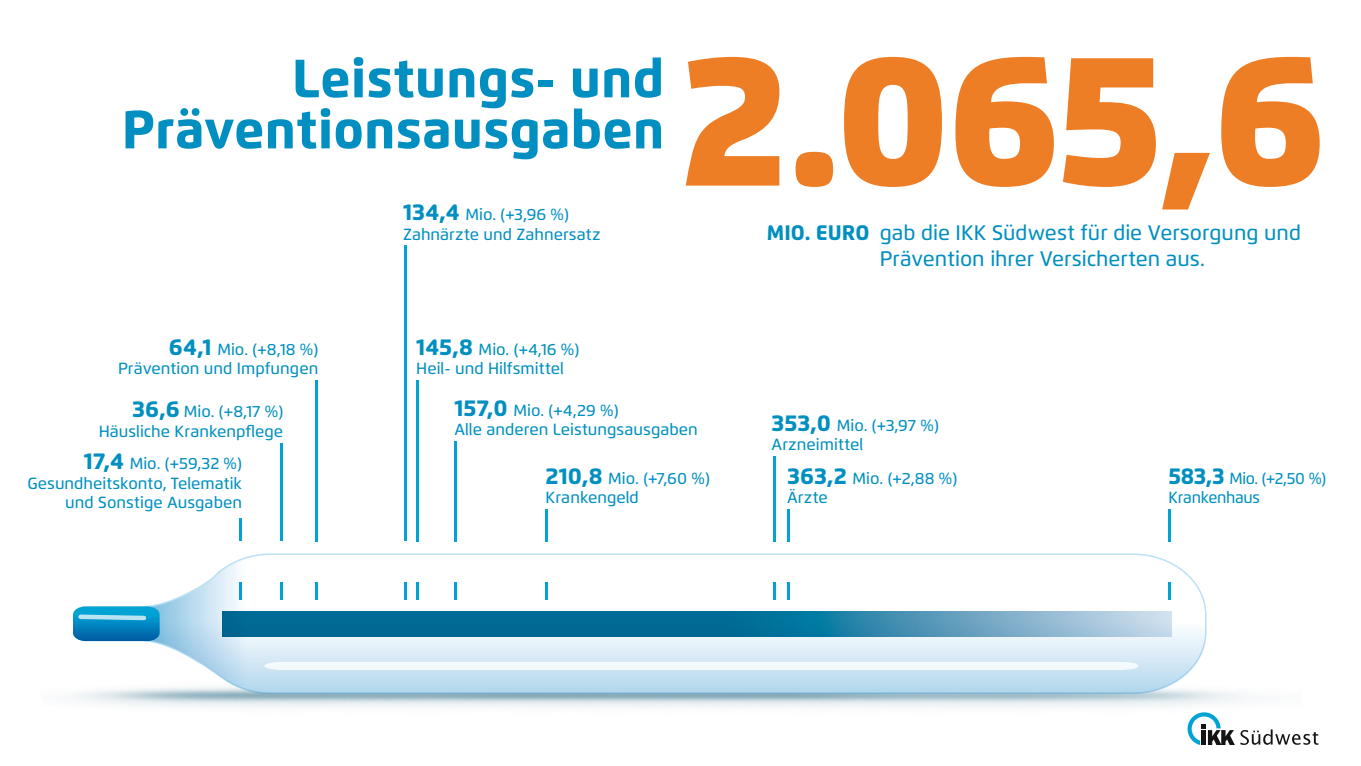
<style>
.page{position:relative;width:1361px;height:766px;background:#fff}
.page>*{position:absolute;margin:0;border:0;box-sizing:border-box;transform-origin:0 0}
.t1{font:900 187.65px "Flexo";color:#ed7e25}
.t2{font:800 53.7px/51px "Flexo";color:#008fc0;text-align:right}
.t3{font:500 21px/25.5px "Flexo";color:#008fc0}
.t4{font:800 21px "Flexo";color:#008fc0}
.t5{font:500 16.2px/19.4px "Flexo";color:#008fc0}
.t6{font:500 16.2px/19.4px "Flexo";letter-spacing:-.02em;color:#008fc0}
.s1{font-weight:800;font-size:22.8px}
</style>
<div class="page">
<hr style="left:1168px;top:509px;width:3px;height:32px;background:#00a3d4">
<hr style="left:787px;top:509px;width:3px;height:32px;background:#00a3d4">
<hr style="left:545px;top:509px;width:3px;height:32px;background:#00a3d4">
<hr style="left:404px;top:245px;width:3px;height:296px;background:#00a3d4">
<hr style="left:416px;top:379px;width:3px;height:162px;background:#00a3d4">
<hr style="left:773px;top:456px;width:2px;height:85px;background:#00a3d4">
<hr style="left:281px;top:443px;width:2px;height:98px;background:#00a3d4">
<hr style="left:239px;top:518px;width:3px;height:23px;background:#00a3d4">
<hr style="left:454px;top:441px;width:3px;height:100px;background:#00a3d4">
<svg style="left:1187px;top:712px;width:131px;height:32px"></svg>
<hr style="left:315px;top:380px;width:3px;height:161px;background:#00a3d4">
<svg style="left:79px;top:553px;width:1128px;height:141px"></svg>
<svg style="left:73px;top:606px;width:87px;height:35px;background:#1a91c6"></svg>
<div style="left:264px;top:662px;width:27px;height:7px;background:#f5f9fc;border-radius:50%"></div>
<div style="left:1112px;top:662px;width:26px;height:7px;background:#f5fafc;border-radius:50%"></div>
<div style="left:277px;top:662px;width:848px;height:7px;background:#f5fafc"></div>
<h2 class="t2" style="left:122px;top:53px;width:544px">Leistungs- und<br>Präventionsausgaben</h2>
<p class="t5" style="left:403px;top:205px;width:199px"><span class="s1">134,4</span> Mio. (+3,96 %)<br>Zahnärzte und Zahnersatz</p>
<h1 class="t1" style="left:680px;top:4px;width:648px">2.065,6</h1>
<p class="t4" style="left:767px;top:219px;width:104px">MIO. EURO</p>
<p class="t3" style="left:879px;top:220px;width:423px">gab die IKK Südwest für die Versorgung und<br>Prävention ihrer Versicherten aus.</p>
<p class="t5" style="left:118px;top:339px;width:202px;text-align:right"><span class="s1">64,1</span> Mio. (+8,18 %)<br>Prävention und Impfungen</p>
<p class="t5" style="left:99px;top:402px;width:186px;text-align:right"><span class="s1">36,6</span> Mio. (+8,17 %)<br>Häusliche Krankenpflege</p>
<p class="t5" style="left:27px;top:453px;width:216px;text-align:right"><span class="s1">17,4</span> Mio. (+59,32 %)<br>Gesundheitskonto, Telematik und Sonstige Ausgaben</p>
<p class="t5" style="left:416px;top:339px;width:164px"><span class="s1">145,8</span> Mio. (+4,16 %)<br>Heil- und Hilfsmittel</p>
<p class="t5" style="left:454px;top:400px;width:245px"><span class="s1">157,0</span> Mio. (+4,29 %)<br>Alle anderen Leistungsausgaben</p>
<p class="t5" style="left:545px;top:468px;width:166px"><span class="s1">210,8</span> Mio. (+7,60 %)<br>Krankengeld</p>
<p class="t5" style="left:771px;top:415px;width:169px"><span class="s1">353,0</span> Mio. (+3,97 %)<br>Arzneimittel</p>
<p class="t5" style="left:787px;top:468px;width:172px"><span class="s1">363,2</span> Mio. (+2,88 %)<br>Ärzte</p>
<p class="t6" style="left:1168px;top:468px;width:159px"><span class="s1">583,3</span> Mio. (+2,50 %)<br>Krankenhaus</p>
</div>
